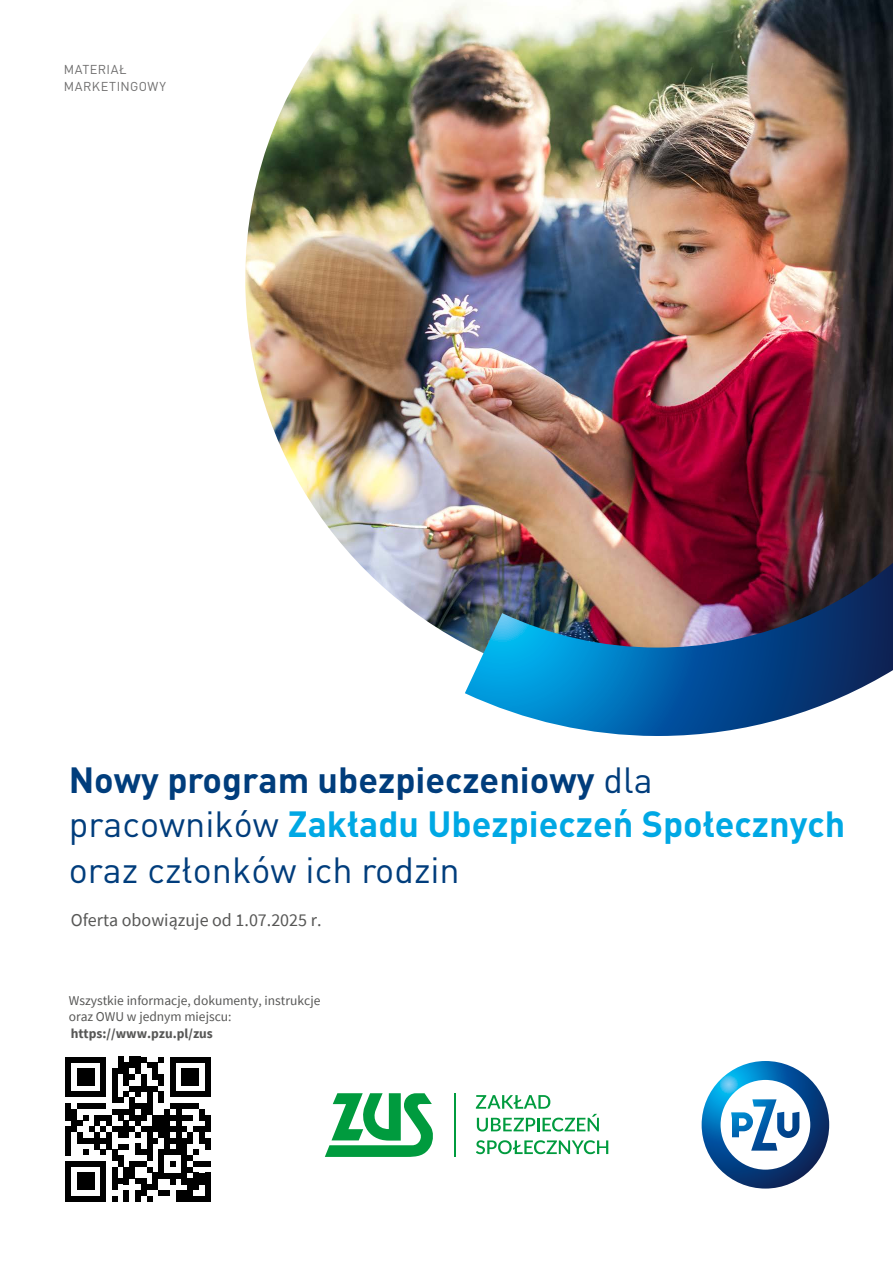
<style>
.page{position:relative;width:893px;height:1263px;background:#fff}
.page>*{position:absolute;margin:0;border:0;box-sizing:border-box;transform-origin:0 0}
.t1{font:36px/45.2px "DIN Pro Pl";color:#003d7c}
.t2{font:18px "Source Sans Pro";color:#575756}
.t3{font:13.5px/16.5px "Source Sans Pro";color:#575756}
.t4{font:700 13.5px "Source Sans Pro";color:#575756}
.t5{font:12.75px/16.5px "DIN Pro Pl";letter-spacing:.035em;color:#706f6f}
.s1{font-weight:700}
.s2{font-weight:700;color:#00a8e4}
.s3{font-style:inherit}
</style>
<div class="page">
<img style="left:245px;top:0;width:648px;height:644px">
<img style="left:465px;top:561px;width:428px;height:175px">
<svg style="left:702px;top:1061px;width:127px;height:127px"></svg>
<svg style="left:476px;top:1095px;width:123px;height:36px"></svg>
<svg style="left:476px;top:1140px;width:132px;height:14px"></svg>
<svg style="left:325px;top:1093px;width:108px;height:64px"></svg>
<hr style="left:454px;top:1093px;width:2px;height:64px;background:#009b3e">
<div style="left:65px;top:1056px;width:6px;height:35px;background:#000"></div>
<div style="left:77px;top:1068px;width:6px;height:17px;background:#000"></div>
<div style="left:83px;top:1068px;width:6px;height:17px;background:#000"></div>
<div style="left:89px;top:1068px;width:5px;height:17px;background:#000"></div>
<svg style="left:71px;top:1057px;width:29px;height:5px"></svg>
<div style="left:100px;top:1056px;width:6px;height:35px;background:#000"></div>
<div style="left:112px;top:1068px;width:6px;height:23px;background:#000"></div>
<div style="left:118px;top:1056px;width:5px;height:18px;background:#000"></div>
<div style="left:123px;top:1062px;width:6px;height:23px;background:#000"></div>
<div style="left:129px;top:1056px;width:6px;height:12px;background:#000"></div>
<div style="left:135px;top:1056px;width:6px;height:18px;background:#000"></div>
<svg style="left:141px;top:1057px;width:11px;height:11px"></svg>
<div style="left:152px;top:1062px;width:6px;height:18px;background:#000"></div>
<svg style="left:158px;top:1057px;width:6px;height:5px"></svg>
<div style="left:170px;top:1056px;width:6px;height:35px;background:#000"></div>
<div style="left:182px;top:1068px;width:5px;height:17px;background:#000"></div>
<div style="left:187px;top:1068px;width:6px;height:17px;background:#000"></div>
<div style="left:193px;top:1068px;width:6px;height:17px;background:#000"></div>
<svg style="left:176px;top:1057px;width:29px;height:5px"></svg>
<div style="left:205px;top:1056px;width:6px;height:35px;background:#000"></div>
<svg style="left:65px;top:1074px;width:146px;height:128px"></svg>
<div style="left:205px;top:1173px;width:6px;height:17px;background:#000"></div>
<div style="left:205px;top:1190px;width:6px;height:12px;background:#000"></div>
<p class="t5" style="left:64px;top:61px;width:104px">MATERIAŁ<br>MARKETINGOWY</p>
<p class="t1" style="left:69px;top:757px;width:778px"><span class="s1">Nowy program ubezpieczeniowy</span> dla pracowników <span class="s2">Zakładu Ubezpieczeń Społecznych </span>oraz członków ich rodzin</p>
<p class="t2" style="left:71px;top:909px;width:252px"><span class="s3">Oferta</span> obowiązuje od 1.07.<span class="s3">2025 r.</span></p>
<p class="t3" style="left:69px;top:992px;width:253px">Wszystkie informacje, dokumenty, instrukcje oraz OWU w jednym miejscu:</p>
<p class="t4" style="left:71px;top:1024px;width:144px">https://www.pzu.pl/zus</p>
</div>
